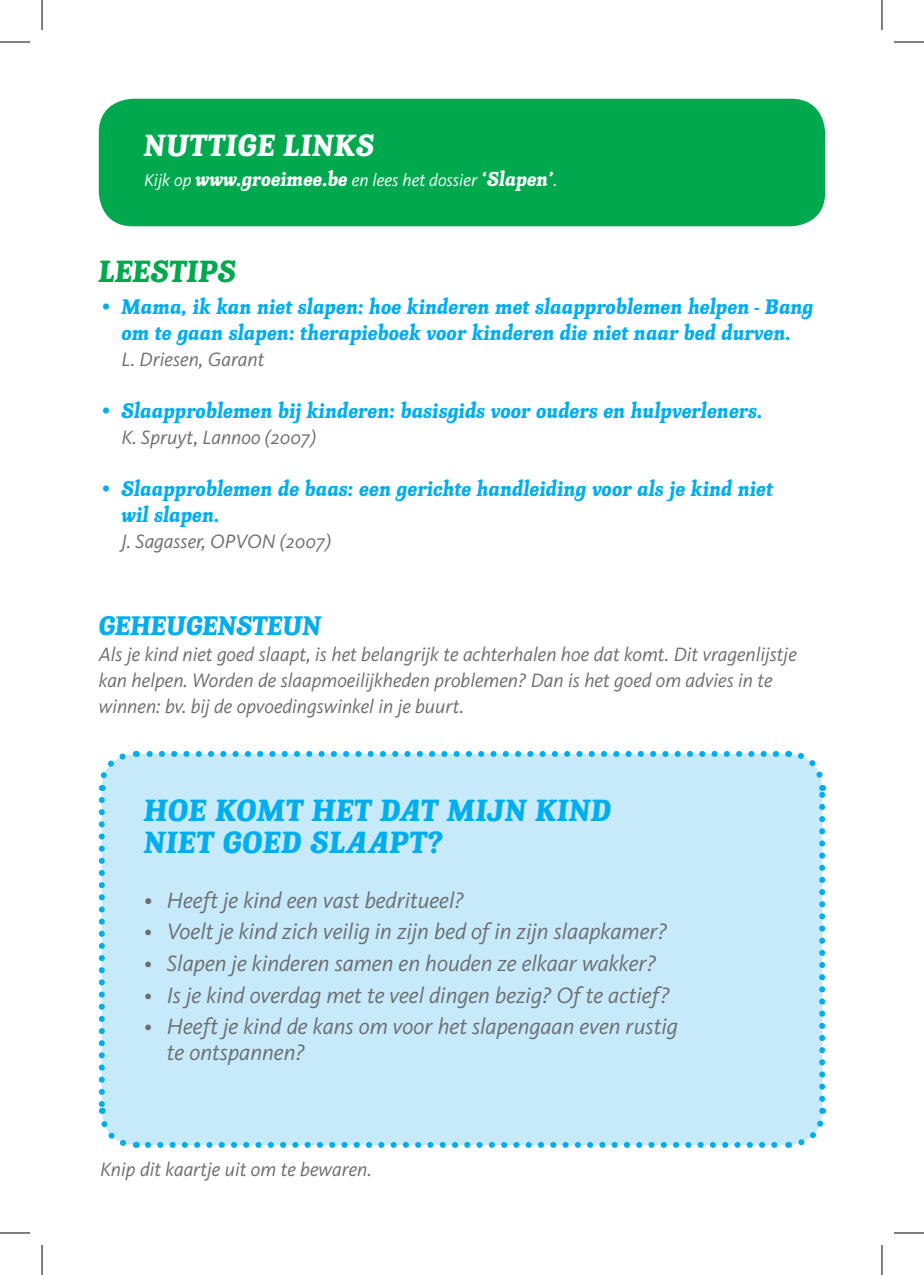
<style>
.page{position:relative;width:924px;height:1275px;background:#fff}
.page>*{position:absolute;margin:0;border:0;box-sizing:border-box;transform-origin:0 0}
.Titel_hoofdstuk_16pt{font:32px "Knightsbridge EF";letter-spacing:.01em;color:#00aeef}
.Titel_hoofdstuk_16pt-2{font:32px "Knightsbridge EF";letter-spacing:.01em;color:#fff}
.Body_10pt_int13_wit{font:32px "Knightsbridge EF";color:#00a94d}
.Titel_hoofdstuk_13pt{font:28px "Knightsbridge EF";letter-spacing:-.015em;color:#00aeef}
.Body_10pt_int13{font:italic 23px/26px "Kievit OT";color:#6c6d70}
.Ondertitel_11pt_blau{font:22px/26px "Knightsbridge EF";color:#00aeef;text-align:center}
.Titel_hoofdstuk_13pt-2{font:italic 20px/26px "Kievit OT";color:#6c6d70}
.Body_10pt_int13-2{font:italic 20px "Kievit OT";color:#6c6d70}
.Body_10pt_int13_wit-2{font:italic 18px "Kievit OT";color:#fff}
.s1{font-family:"Knightsbridge EF";font-style:normal;font-size:21px}
.s2{font-size:24px}
</style>
<div class="page">
<div style="left:99px;top:99px;width:725px;height:127px;background:#00a94d;border-radius:34px"></div>
<div style="left:102px;top:754px;width:719px;height:391px;background:#c6eafa;border-radius:34px"></div>
<svg style="left:148px;top:1142px;width:630px;height:6px"></svg>
<svg style="left:98px;top:753px;width:32px;height:38px"></svg>
<svg style="left:98px;top:800px;width:39px;height:348px"></svg>
<svg style="left:787px;top:1107px;width:40px;height:41px"></svg>
<svg style="left:787px;top:750px;width:39px;height:349px"></svg>
<svg style="left:136px;top:751px;width:639px;height:6px"></svg>
<hr style="left:0;top:42px;width:30px;height:1px;background:#000">
<hr style="left:893px;top:42px;width:30px;height:1px;background:#000">
<hr style="left:0;top:1232px;width:30px;height:1px;background:#000">
<hr style="left:893px;top:1232px;width:30px;height:1px;background:#000">
<hr style="left:42px;top:0;width:1px;height:30px;background:#000">
<hr style="left:42px;top:1245px;width:1px;height:30px;background:#000">
<hr style="left:881px;top:0;width:1px;height:30px;background:#000">
<hr style="left:881px;top:1245px;width:1px;height:30px;background:#000">
<p class="Titel_hoofdstuk_16pt-2" style="left:144px;top:126px;width:232px">NUTTIGE LINKS</p>
<p class="Body_10pt_int13_wit-2" style="left:144px;top:170px;width:414px">Kijk op <span class="s1">www.groeimee.be</span> en lees het dossier <span class="s1">‘Slapen’</span>.</p>
<p class="Body_10pt_int13_wit" style="left:99px;top:252px;width:139px">LEESTIPS</p>
<p class="Ondertitel_11pt_blau" style="left:99px;top:293px;width:716px">• Mama, ik kan niet slapen: hoe kinderen met slaapproblemen helpen - Bang om te gaan slapen: therapieboek voor kinderen die niet naar bed durven.</p>
<p class="Body_10pt_int13-2" style="left:121px;top:347px;width:144px">L. Driesen, Garant</p>
<p class="Ondertitel_11pt_blau" style="left:99px;top:397px;width:665px">• Slaapproblemen bij kinderen: basisgids voor ouders en hulpverleners.</p>
<p class="Body_10pt_int13-2" style="left:121px;top:425px;width:196px">K. Spruyt, Lannoo (2007)</p>
<p class="Ondertitel_11pt_blau" style="left:121px;top:475px;width:653px;text-align:left;text-indent:-23px">• Slaapproblemen de baas: een gerichte handleiding voor als je kind niet wil slapen.</p>
<p class="Body_10pt_int13-2" style="left:121px;top:529px;width:211px">J. Sagasser, OPVON (2007)</p>
<p class="Titel_hoofdstuk_13pt" style="left:99px;top:609px;width:224px">GEHEUGENSTEUN</p>
<p class="Titel_hoofdstuk_13pt-2" style="left:99px;top:641px;width:699px">Als je kind niet goed slaapt, is het belangrijk te achterhalen hoe dat komt. Dit vragenlijstje kan helpen. Worden de slaapmoeilijkheden problemen? Dan is het goed om advies in te winnen: bv. bij de opvoedingswinkel in je buurt.</p>
<p class="Titel_hoofdstuk_16pt" style="left:144px;top:791px;width:469px">HOE KOMT HET DAT MIJN KIND</p>
<p class="Titel_hoofdstuk_16pt" style="left:144px;top:823px;width:300px">NIET GOED SLAAPT?</p>
<p class="Body_10pt_int13" style="left:144px;top:887px;width:321px"><span class="s2">•</span> Heeft je kind een vast bedritueel?</p>
<p class="Body_10pt_int13" style="left:144px;top:918px;width:524px">• Voelt je kind zich veilig in zijn bed of in zijn slaapkamer?</p>
<p class="Body_10pt_int13" style="left:144px;top:950px;width:513px">• Slapen je kinderen samen en houden ze elkaar wakker?</p>
<p class="Body_10pt_int13" style="left:144px;top:982px;width:527px">• Is je kind overdag met te veel dingen bezig? Of te actief?</p>
<p class="Body_10pt_int13" style="left:167px;top:1013px;width:512px;text-indent:-23px">• Heeft je kind de kans om voor het slapengaan even rustig te ontspannen?</p>
<p class="Body_10pt_int13-2" style="left:100px;top:1157px;width:273px">Knip dit kaartje uit om te bewaren.</p>
</div>
